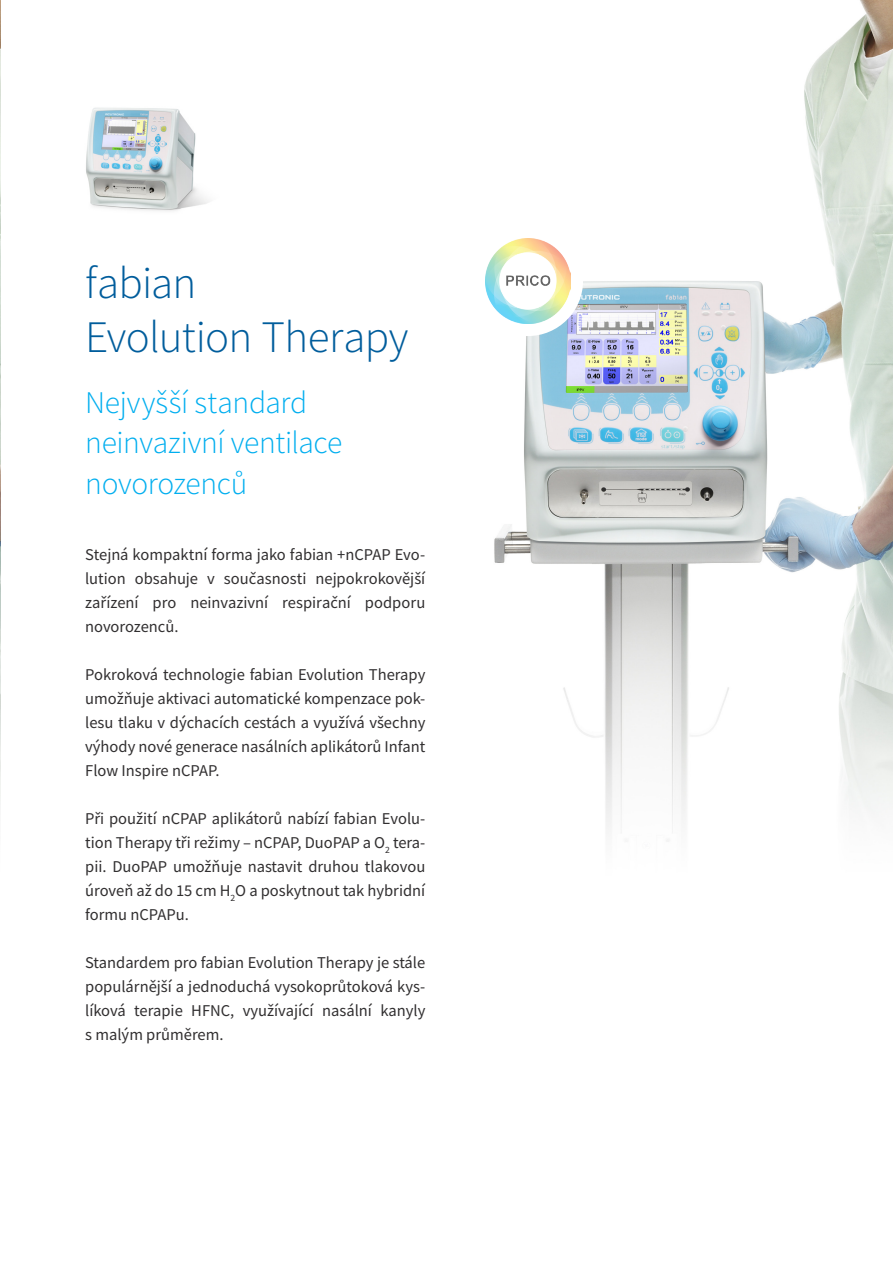
<style>
.page{position:relative;width:893px;height:1263px;background:#fff}
.page>*{position:absolute;margin:0;border:0;box-sizing:border-box;transform-origin:0 0}
.t1{font:300 45px "Source Sans Pro";letter-spacing:-.015em;color:#005d9c}
.t2{font:300 31.5px/40.5px "Source Sans Pro";letter-spacing:-.01em;color:#00aeef}
.t3{font:16.5px/24px "Source Sans Pro";color:#312f30;text-align:justify}
</style>
<div class="page">
<img style="left:0;top:0;width:1px;height:876px">
<img style="left:494px;top:0;width:399px;height:842px">
<img style="left:86px;top:107px;width:123px;height:104px">
<div style="left:472px;top:225px;width:111px;height:111px;background:#fff;border-radius:50%"></div>
<img style="left:485px;top:238px;width:85px;height:85px">
<p class="t1" style="left:85px;top:256px;width:113px">fabian</p>
<p class="t1" style="left:85px;top:310px;width:325px">Evolution Therapy</p>
<p class="t2" style="left:85px;top:382px;width:259px">Nejvyšší standard neinvazivní ventilace novorozenců</p>
<p class="t3" style="left:85px;top:542px;width:342px">Stejná kompaktní forma jako fabian +nCPAP Evo&shy;lution obsahuje v současnosti nejpokrokovější zařízení pro neinvazivní respirační podporu novorozenců.</p>
<p class="t3" style="left:85px;top:662px;width:342px">Pokroková technologie fabian Evolution Therapy umožňuje aktivaci automatické kompenzace pok&shy;lesu tlaku v dýchacích cestách a využívá všechny výhody nové generace nasálních aplikátorů Infant Flow Inspire nCPAP.</p>
<p class="t3" style="left:85px;top:806px;width:342px">Při použití nCPAP aplikátorů nabízí fabian Evolu&shy;tion Therapy tři režimy – nCPAP, DuoPAP a O<sub>2</sub> tera&shy;pii. DuoPAP umožňuje nastavit druhou tlakovou úroveň až do 15 cm H<sub>2</sub>O a poskytnout tak hybridní formu nCPAPu.</p>
<p class="t3" style="left:85px;top:950px;width:342px">Standardem pro fabian Evolution Therapy je stále populárnější a jednoduchá vysokoprůtoková kys&shy;líková terapie HFNC, využívající nasální kanyly s malým průměrem.</p>
</div>
